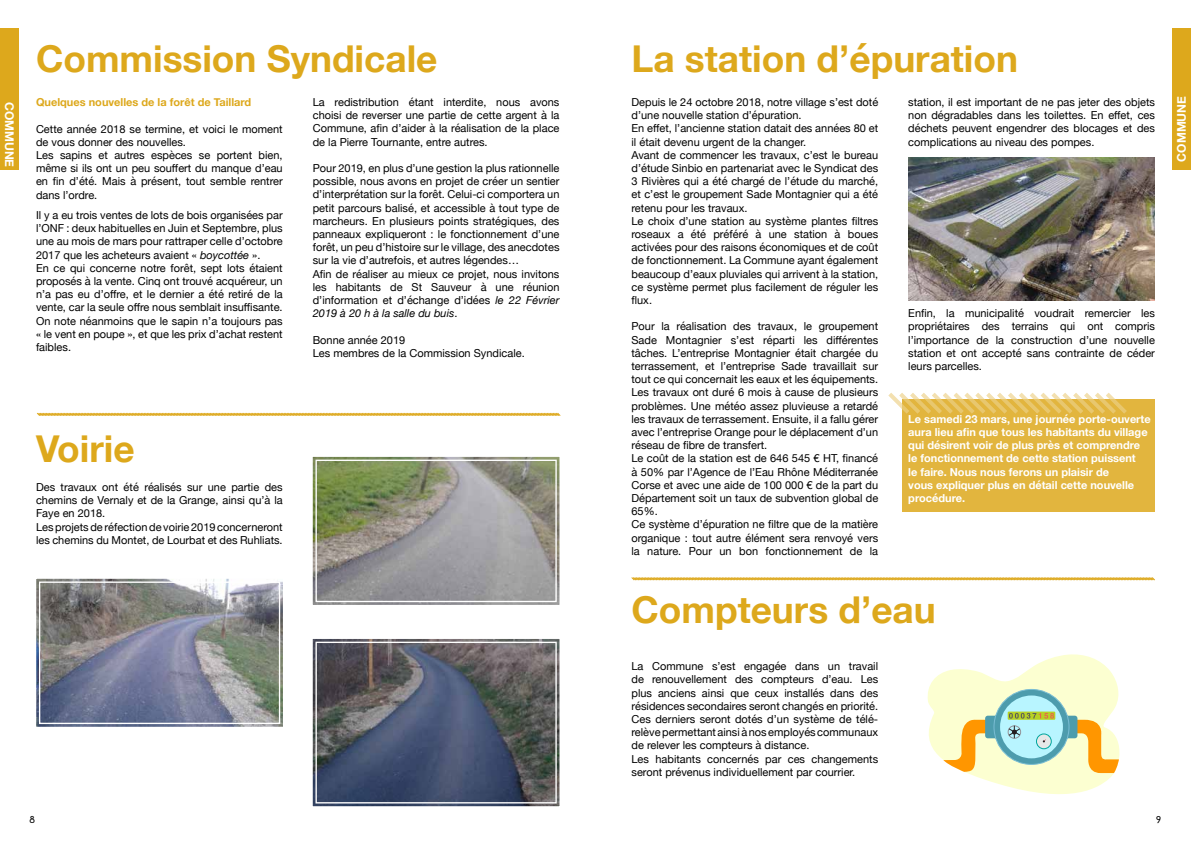
<style>
.page{position:relative;width:1191px;height:842px;background:#fff}
.page>*{position:absolute;margin:0;border:0;box-sizing:border-box;transform-origin:0 0}
.t1{font:700 37px "Helvetica Neue";color:#dda81c}
.t2{font:700 12px "Helvetica Neue";color:#fff}
.t3{font:11px/13.2px "Helvetica Neue";color:#000}
.t4{font:700 11px/13.2px "Helvetica Neue";color:#fff}
.t5{font:700 11px "Helvetica Neue";color:#dda81c}
.t6{font:700 10px "Champagne&Limousines";color:#000}
.s1{font-style:italic}
</style>
<div class="page">
<div style="left:1173px;top:28px;width:18px;height:142px;background:#dda81c"></div>
<svg style="left:631px;top:577px;width:524px;height:4px;background:#e9c974"></svg>
<svg style="left:927px;top:654px;width:193px;height:140px"></svg>
<img style="left:908px;top:157px;width:247px;height:144px">
<svg style="left:312px;top:639px;width:248px;height:168px;background:#535967"></svg>
<div style="left:315px;top:642px;width:242px;height:161px;border:1px solid #fff"></div>
<svg style="left:36px;top:578px;width:247px;height:149px;background:#82858f"></svg>
<div style="left:39px;top:581px;width:241px;height:143px;border:1px solid #fff"></div>
<svg style="left:312px;top:456px;width:248px;height:149px;background:#95978b"></svg>
<div style="left:315px;top:460px;width:242px;height:142px;border:1px solid #fff"></div>
<svg style="left:37px;top:412px;width:524px;height:4px"></svg>
<div style="left:0;top:28px;width:18px;height:142px;background:#dda81c"></div>
<div style="left:903px;top:399px;width:252px;height:113px;background:#e2b53e"></div>
<svg style="left:888px;top:393px;width:239px;height:25px"></svg>
<h1 class="t1" style="left:631px;top:30px;width:388px">La station d’épuration</h1>
<p class="t3" style="left:631px;top:96px;width:248px">Depuis le 24 octobre 2018, notre village s’est doté d’une nouvelle station d’épuration.<br>En effet, l’ancienne station datait des années 80 et il était devenu urgent de la changer.<br>Avant de commencer les travaux, c’est le bureau d’étude Sinbio en partenariat avec le Syndicat des 3 Rivières qui a été chargé de l’étude du marché, et c’est le groupement Sade Montagnier qui a été retenu pour les travaux.<br>Le choix d’une station au système plantes filtres roseaux a été préféré à une station à boues activées pour des raisons économiques et de coût de fonctionnement. La Commune ayant également beaucoup d’eaux pluviales qui arrivent à la station, ce système permet plus facilement de réguler les flux.</p>
<p class="t3" style="left:631px;top:321px;width:248px">Pour la réalisation des travaux, le groupement Sade Montagnier s’est réparti les différentes tâches. L’entreprise Montagnier était chargée du terrassement, et l’entreprise Sade travaillait sur tout ce qui concernait les eaux et les équipements.<br>Les travaux ont duré 6 mois à cause de plusieurs problèmes. Une météo assez pluvieuse a retardé les travaux de terrassement. Ensuite, il a fallu gérer avec l’entreprise Orange pour le déplacement d’un réseau de fibre de transfert.<br>Le coût de la station est de 646 545 € HT, financé à 50% par l’Agence de l’Eau Rhône Méditerranée Corse et avec une aide de 100 000 € de la part du Département soit un taux de subvention global de 65%.<br>Ce système d’épuration ne filtre que de la matière organique : tout autre élément sera renvoyé vers la nature. Pour un bon fonctionnement de la</p>
<h1 class="t1" style="left:36px;top:30px;width:403px">Commission Syndicale</h1>
<p class="t3" style="left:313px;top:96px;width:248px;text-align:justify">La redistribution étant interdite, nous avons choisi de reverser une partie de cette argent à la Commune, afin d’aider à la réalisation de la place de la Pierre Tournante, entre autres.</p>
<p class="t3" style="left:313px;top:162px;width:248px">Pour 2019, en plus d’une gestion la plus rationnelle possible, nous avons en projet de créer un sentier d’interprétation sur la forêt. Celui-ci comportera un petit parcours balisé, et accessible à tout type de marcheurs. En plusieurs points stratégiques, des panneaux expliqueront : le fonctionnement d’une forêt, un peu d’histoire sur le village, des anecdotes sur la vie d’autrefois, et autres légendes…<br>Afin de réaliser au mieux ce projet, nous invitons les habitants de St Sauveur à une réunion d’information et d’échange d’idées <span class="s1">le 22 Février 2019 à 20 h à la salle du buis</span>.</p>
<p class="t3" style="left:313px;top:334px;width:213px">Bonne année 2019<br>Les membres de la Commission Syndicale.</p>
<p class="t2" style="left:19px;top:102px;width:67px;rotate:90deg">COMMUNE</p>
<p class="t3" style="left:908px;top:96px;width:248px;text-align:justify">station, il est important de ne pas jeter des objets non dégradables dans les toilettes. En effet, ces déchets peuvent engendrer des blocages et des complications au niveau des pompes.</p>
<p class="t5" style="left:36px;top:94px;width:217px">Quelques nouvelles de la forêt de Taillard</p>
<p class="t3" style="left:36px;top:123px;width:248px">Cette année 2018 se termine, et voici le moment de vous donner des nouvelles.<br>Les sapins et autres espèces se portent bien, même si ils ont un peu souffert du manque d’eau en fin d’été. Mais à présent, tout semble rentrer dans l’ordre.</p>
<p class="t3" style="left:36px;top:209px;width:248px">Il y a eu trois ventes de lots de bois organisées par l’ONF : deux habituelles en Juin et Septembre, plus une au mois de mars pour rattraper celle d’octobre 2017 que les acheteurs avaient « <span class="s1">boycottée</span> ».<br>En ce qui concerne notre forêt, sept lots étaient proposés à la vente. Cinq ont trouvé acquéreur, un n’a pas eu d’offre, et le dernier a été retiré de la vente, car la seule offre nous semblait insuffisante.<br>On note néanmoins que le sapin n’a toujours pas « le vent en poupe », et que les prix d’achat restent faibles.</p>
<p class="t3" style="left:908px;top:307px;width:248px;text-align:justify">Enfin, la municipalité voudrait remercier les propriétaires des terrains qui ont compris l’importance de la construction d’une nouvelle station et ont accepté sans contrainte de céder leurs parcelles.</p>
<p class="t4" style="left:908px;top:413px;width:244px">Le samedi 23 mars, une journée porte-ouverte aura lieu afin que tous les habitants du village qui désirent voir de plus près et comprendre le fonctionnement de cette station puissent<br>le faire. Nous nous ferons un plaisir de<br>vous expliquer plus en détail cette nouvelle procédure.</p>
<h1 class="t1" style="left:36px;top:420px;width:100px">Voirie</h1>
<p class="t3" style="left:36px;top:481px;width:248px">Des travaux ont été réalisés sur une partie des chemins de Vernaly et de la Grange, ainsi qu’à la Faye en 2018.<br>Les projets de réfection de voirie 2019 concerneront les chemins du Montet, de Lourbat et des Ruhliats.</p>
<p class="t2" style="left:1172px;top:162px;width:67px;rotate:-90deg">COMMUNE</p>
<h1 class="t1" style="left:631px;top:581px;width:306px">Compteurs d’eau</h1>
<p class="t3" style="left:631px;top:660px;width:248px">La Commune s’est engagée dans un travail de renouvellement des compteurs d’eau. Les plus anciens ainsi que ceux installés dans des résidences secondaires seront changés en priorité.<br>Ces derniers seront dotés d’un système de télé&shy;relève permettant ainsi à nos employés communaux de relever les compteurs à distance.<br>Les habitants concernés par ces changements seront prévenus individuellement par courrier.</p>
<p class="t6" style="left:30px;top:814px;width:7px">8</p>
<p class="t6" style="left:1155px;top:814px;width:7px">9</p>
</div>
